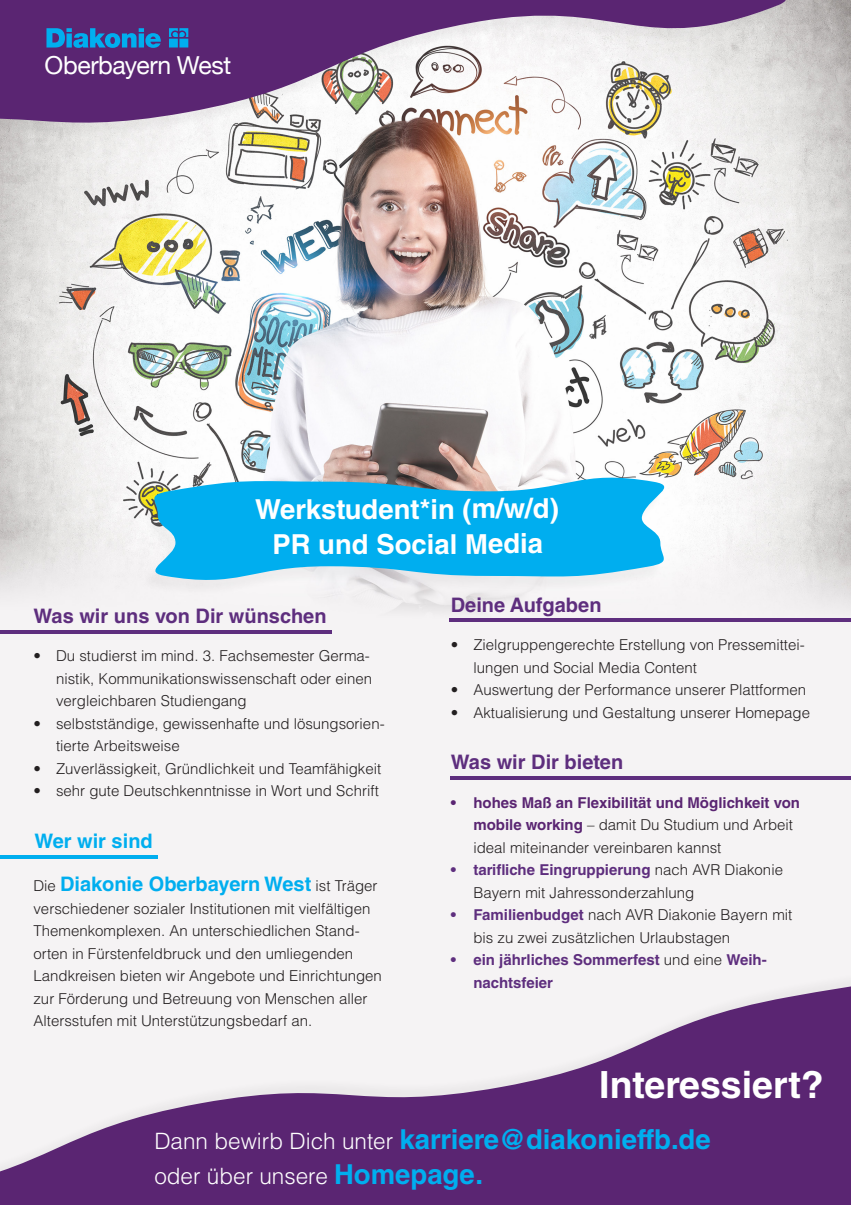
<style>
.page{position:relative;width:851px;height:1205px;background:#fff}
.page>*{position:absolute;margin:0;border:0;box-sizing:border-box;transform-origin:0 0}
.t1{font:700 37.5px "Helvetica LT Std";color:#fff}
.t2{font:700 27.5px "Helvetica LT Std";color:#00aeef}
.t3{font:700 27.5px "Helvetica LT Std";letter-spacing:-.005em;color:#fff}
.t4{font:24.75px "Helvetica Neue";letter-spacing:-.015em;color:#fff}
.t5{font:300 22.5px "Helvetica LT Std";color:#fff}
.t6{font:700 20px "Helvetica LT Std";color:#5e2e7e}
.t7{font:700 20px "Helvetica LT Std";color:#00aeef}
.t8{font:300 15px/22.5px "Helvetica LT Std";color:#231f20}
.t9{font:700 15px/22.5px "Helvetica LT Std";color:#5e2e7e}
.s1{font-weight:300;font-size:15px;color:#231f20}
.s2{font-weight:700;color:#5a2572}
.s3{font-weight:700;color:#5e2e7e}
.s4{font-weight:300;color:#231f20}
.s5{font-weight:300;font-size:22.5px;color:#fff}
.s6{font-weight:700;font-size:27.5px;color:#00aeef}
</style>
<div class="page">
<img style="left:0;top:1px;width:850px;height:961px">
<div style="left:0;top:962px;width:850px;height:243px;background:#f5f3f4"></div>
<svg style="left:0;top:986px;width:850px;height:219px;fill:#5a2572"></svg>
<hr style="left:450px;top:776px;width:400px;height:3px;background:#5e2e7e">
<hr style="left:0;top:855px;width:157px;height:3px;background:#00aeef">
<hr style="left:450px;top:618px;width:400px;height:4px;background:#5e2e7e">
<hr style="left:0;top:630px;width:331px;height:3px;background:#5e2e7e">
<div style="left:0;top:0;width:786px;height:255px;background:#231f20;opacity:.05"></div>
<svg style="left:0;top:0;width:805px;height:245px"></svg>
<svg style="left:46px;top:28px;width:142px;height:20px;background:#286fb6"></svg>
<div style="left:141px;top:481px;width:522px;height:116px;background:#231f20;opacity:.05"></div>
<svg style="left:139px;top:468px;width:539px;height:121px;fill:#00aeef"></svg>
<p class="t4" style="left:45px;top:47px;width:188px">Oberbayern West</p>
<p class="t3" style="left:255px;top:492px;width:305px">Werkstudent*in (m/w/d)</p>
<p class="t3" style="left:272px;top:527px;width:272px">PR und Social Media</p>
<p class="t6" style="left:33px;top:604px;width:294px">Was wir uns von Dir wünschen</p>
<p class="t8" style="left:56px;top:645px;width:317px;text-indent:-22px">• Du studierst im mind. 3. Fachsemester Germa&shy;nistik, Kommunikationswissenschaft oder einen vergleichbaren Studiengang</p>
<p class="t8" style="left:56px;top:712px;width:330px;text-indent:-22px">• selbstständige, gewissenhafte und lösungsorien&shy;tierte Arbeitsweise</p>
<p class="t8" style="left:33px;top:757px;width:349px">• Zuverlässigkeit, Gründlichkeit und Teamfähigkeit</p>
<p class="t8" style="left:33px;top:780px;width:347px">• sehr gute Deutschkenntnisse in Wort und Schrift</p>
<p class="t7" style="left:34px;top:829px;width:120px">Wer wir sind</p>
<p class="t7" style="left:33px;top:872px;width:345px"><span class="s1">Die</span> Diakonie Oberbayern West <span class="s1">ist Träger</span></p>
<p class="t8" style="left:33px;top:897px;width:350px">verschiedener sozialer Institutionen mit vielfältigen Themenkomplexen. An unterschiedlichen Stand&shy;orten in Fürstenfeldbruck und den umliegenden Landkreisen bieten wir Angebote und Einrichtungen zur Förderung und Betreuung von Menschen aller Altersstufen mit Unterstützungsbedarf an.</p>
<p class="t6" style="left:451px;top:592px;width:152px">Deine Aufgaben</p>
<p class="t8" style="left:473px;top:633px;width:333px;text-indent:-22px">• Zielgruppengerechte Erstellung von Pressemittei&shy;lungen und Social Media Content</p>
<p class="t8" style="left:451px;top:678px;width:357px">• Auswertung der Performance unserer Plattformen</p>
<p class="t8" style="left:451px;top:701px;width:361px">• Aktualisierung und Gestaltung unserer Homepage</p>
<p class="t6" style="left:451px;top:750px;width:174px">Was wir Dir bieten</p>
<p class="t8" style="left:473px;top:791px;width:328px;text-indent:-22px"><span class="s2">• hohes Maß an Flexibilität und Möglichkeit von mobile working</span> – damit Du Studium und Arbeit ideal miteinander vereinbaren kannst</p>
<p class="t8" style="left:473px;top:858px;width:311px;text-indent:-22px"><span class="s3">• tarifliche Eingruppierung</span> nach AVR Diakonie<br>Bayern mit Jahressonderzahlung</p>
<p class="t8" style="left:473px;top:903px;width:320px;text-indent:-22px"><span class="s3">• Familienbudget</span> nach AVR Diakonie Bayern mit bis zu zwei zusätzlichen Urlaubstagen</p>
<p class="t9" style="left:473px;top:948px;width:295px;text-indent:-22px">• ein jährliches Sommerfest <span class="s4">und eine</span> Weih&shy;nachtsfeier</p>
<p class="t1" style="left:599px;top:1062px;width:226px">Interessiert?</p>
<p class="t2" style="left:154px;top:1122px;width:558px"><span class="s5">Dann bewirb Dich unter</span> karriere@diakonieffb.de</p>
<p class="t5" style="left:154px;top:1161px;width:330px">oder über unsere <span class="s6">Homepage.</span></p>
</div>
